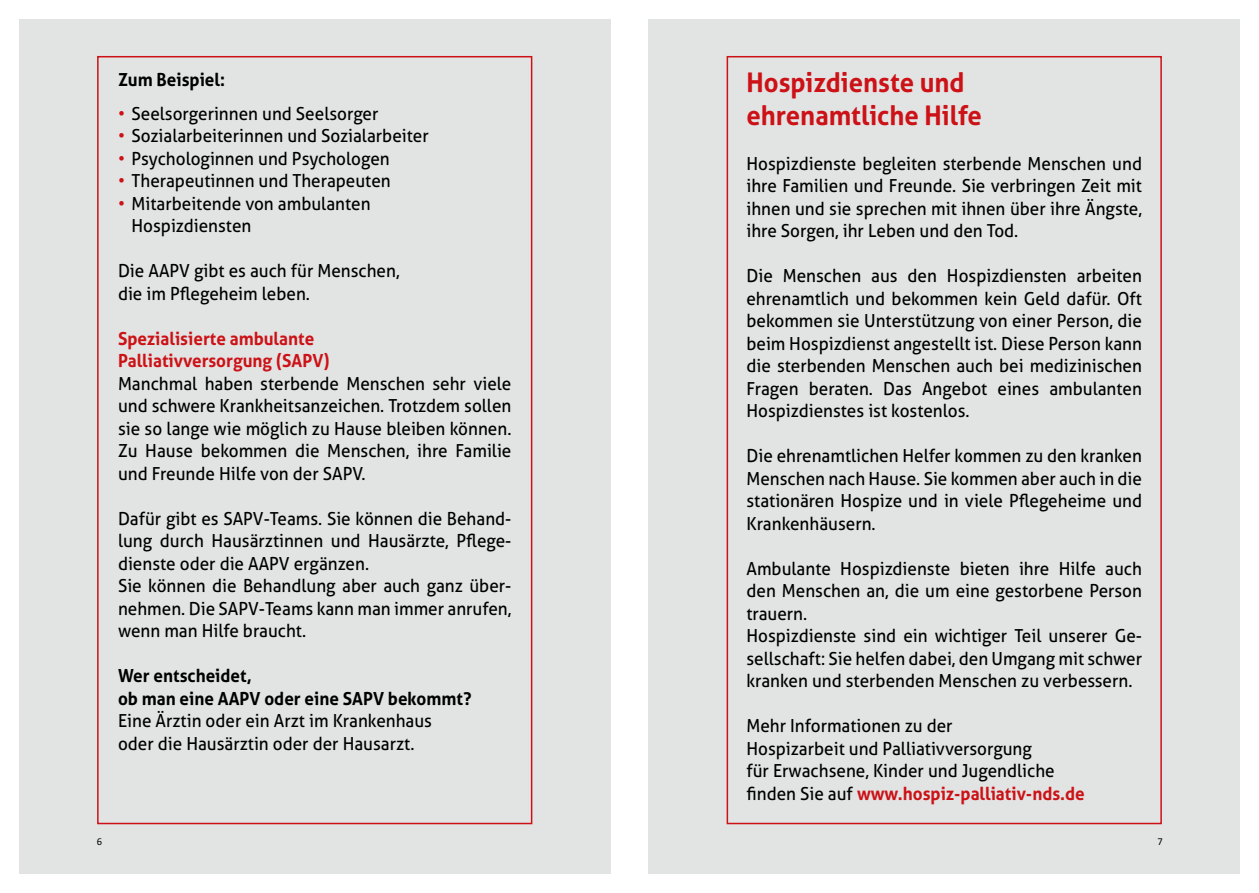
<style>
.page{position:relative;width:1259px;height:893px;background:#fff}
.page>*{position:absolute;margin:0;border:0;box-sizing:border-box;transform-origin:0 0}
.t1{font:700 27px/32.4px "Aller";color:#cc1216;scale:.95 1}
.t2{font:18px/22.5px "Aller";color:#000;scale:.95 1}
.t3{font:700 18px/22.5px "Aller";color:#000;scale:.95 1}
.t4{font:700 18px/22.5px "Aller";color:#cc1216;scale:.95 1}
.t5{font:10.5px "Calibri Regular 2";color:#000}
.t6{font:10.5px "Calibri";color:#000}
.s1{color:#cc1216}
.s2{font-weight:700;color:#cc1216}
</style>
<div class="page">
<div style="left:19px;top:19px;width:591px;height:855px;background:#e2e3e3"></div>
<div style="left:648px;top:19px;width:591px;height:855px;background:#e2e3e3"></div>
<div style="left:726px;top:56px;width:435px;height:768px;border:2px solid #cc1216"></div>
<div style="left:97px;top:56px;width:435px;height:768px;border:2px solid #cc1216"></div>
<p class="t3" style="left:118px;top:68px;width:114px">Zum Beispiel:</p>
<p class="t2" style="left:118px;top:102px;width:276px"><span class="s1">•</span> Seelsorgerinnen und Seelsorger</p>
<p class="t2" style="left:118px;top:124px;width:329px"><span class="s1">•</span> Sozialarbeiterinnen und Sozialarbeiter</p>
<p class="t2" style="left:118px;top:147px;width:287px"><span class="s1">•</span> Psychologinnen und Psychologen</p>
<p class="t2" style="left:118px;top:169px;width:289px"><span class="s1">•</span> Therapeutinnen und Therapeuten</p>
<p class="t2" style="left:131px;top:192px;width:253px;text-indent:-13px"><span class="s1">•</span> Mitarbeitende von ambulanten<br>Hospizdiensten</p>
<p class="t2" style="left:118px;top:259px;width:298px">Die AAPV gibt es auch für Menschen, die im Pflegeheim leben.</p>
<p class="t4" style="left:118px;top:327px;width:224px">Spezialisierte ambulante<br>Palliativversorgung (SAPV)</p>
<p class="t2" style="left:118px;top:372px;width:416px;text-align:justify">Manchmal haben sterbende Menschen sehr viele und schwere Krankheitsanzeichen. Trotzdem sollen sie so lange wie möglich zu Hause bleiben können.<br>Zu Hause bekommen die Menschen, ihre Familie und Freunde Hilfe von der SAPV.</p>
<p class="t2" style="left:118px;top:507px;width:416px">Dafür gibt es SAPV-Teams. Sie können die Behand&shy;lung durch Hausärztinnen und Hausärzte, Pflege&shy;dienste oder die AAPV ergänzen.<br>Sie können die Behandlung aber auch ganz über&shy;nehmen. Die SAPV-Teams kann man immer anrufen, wenn man Hilfe braucht.</p>
<p class="t3" style="left:118px;top:664px;width:373px">Wer entscheidet,<br>ob man eine AAPV oder eine SAPV bekommt?</p>
<p class="t2" style="left:118px;top:709px;width:332px">Eine Ärztin oder ein Arzt im Krankenhaus oder die Hausärztin oder der Hausarzt.</p>
<h1 class="t1" style="left:746px;top:66px;width:249px">Hospizdienste und ehrenamtliche Hilfe</h1>
<p class="t2" style="left:746px;top:152px;width:418px;text-align:justify">Hospizdienste begleiten sterbende Menschen und ihre Familien und Freunde. Sie verbringen Zeit mit ihnen und sie sprechen mit ihnen über ihre Ängste, ihre Sorgen, ihr Leben und den Tod.</p>
<p class="t2" style="left:746px;top:264px;width:418px;text-align:justify">Die Menschen aus den Hospizdiensten arbeiten ehrenamtlich und bekommen kein Geld dafür. Oft bekommen sie Unterstützung von einer Person, die beim Hospizdienst angestellt ist. Diese Person kann die sterbenden Menschen auch bei medizinischen Fragen beraten. Das Angebot eines ambulanten Hospizdienstes ist kostenlos.</p>
<p class="t2" style="left:746px;top:444px;width:418px;text-align:justify">Die ehrenamtlichen Helfer kommen zu den kranken Menschen nach Hause. Sie kommen aber auch in die stationären Hospize und in viele Pflegeheime und Krankenhäusern.</p>
<p class="t2" style="left:746px;top:557px;width:418px">Ambulante Hospizdienste bieten ihre Hilfe auch den Menschen an, die um eine gestorbene Person trauern.<br>Hospizdienste sind ein wichtiger Teil unserer Ge&shy;sellschaft: Sie helfen dabei, den Umgang mit schwer kranken und sterbenden Menschen zu verbessern.</p>
<p class="t2" style="left:746px;top:714px;width:358px">Mehr Informationen zu der<br>Hospizarbeit und Palliativversorgung<br>für Erwachsene, Kinder und Jugendliche finden Sie auf <span class="s2">www.hospiz-palliativ-nds.de</span></p>
<p class="t5" style="left:97px;top:835px;width:7px">6</p>
<p class="t6" style="left:1157px;top:834px;width:7px">7</p>
</div>
